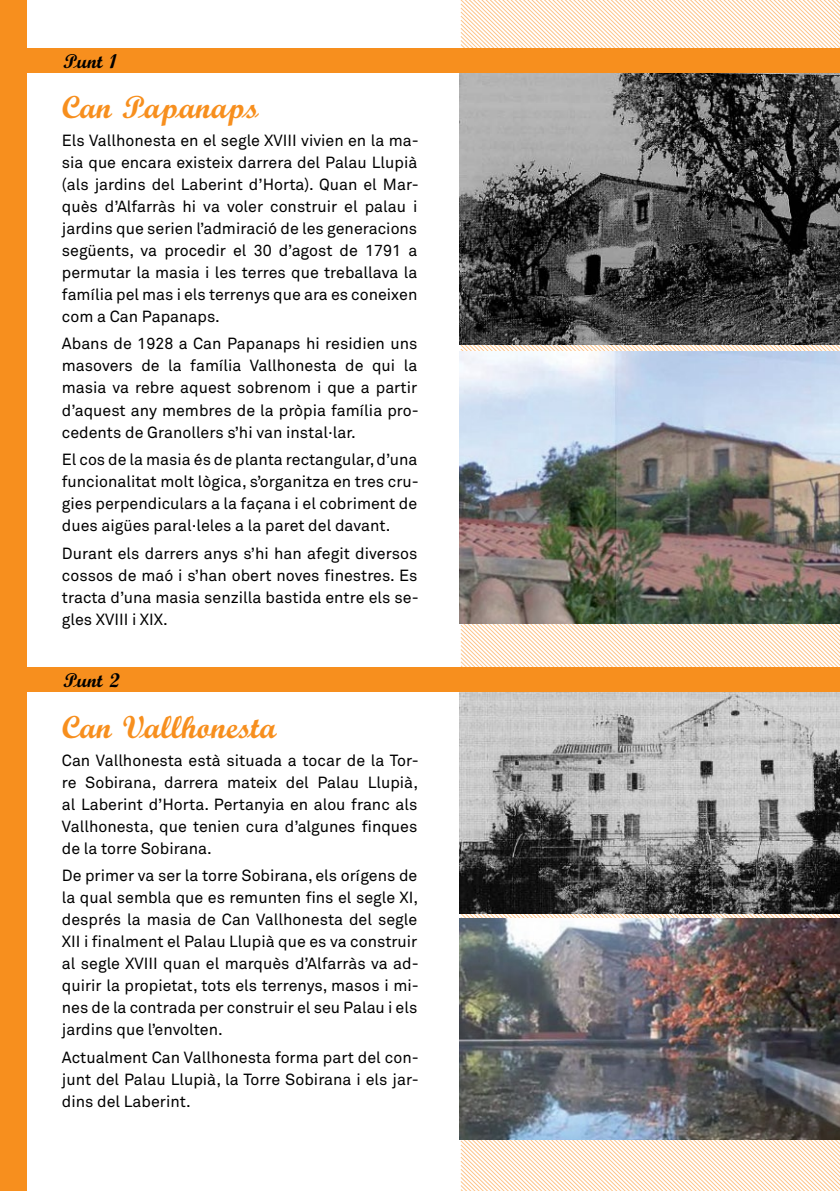
<style>
.page{position:relative;width:840px;height:1191px;background:#fff}
.page>*{position:absolute;margin:0;border:0;box-sizing:border-box;transform-origin:0 0}
.t1{font:700 32px "M Script";color:#f78f1e}
.t2{font:700 20px "M Script";color:#000}
.t3{font:16px/22px "Akkurat";color:#000;text-align:justify}
</style>
<div class="page">
<svg style="left:460px;top:0;width:379px;height:351px"></svg>
<svg style="left:459px;top:624px;width:380px;height:567px"></svg>
<div style="left:0;top:0;width:26px;height:1191px;background:#f78f1e"></div>
<img style="left:459px;top:351px;width:380px;height:273px">
<img style="left:459px;top:72px;width:380px;height:273px">
<img style="left:459px;top:692px;width:380px;height:221px">
<img style="left:459px;top:918px;width:380px;height:221px">
<div style="left:24px;top:48px;width:815px;height:24px;background:#f78f1e"></div>
<div style="left:24px;top:668px;width:815px;height:24px;background:#f78f1e"></div>
<p class="t2" style="left:63px;top:49px;width:55px">Punt 1</p>
<p class="t1" style="left:62px;top:88px;width:198px">Can Papanaps</p>
<p class="t3" style="left:62px;top:129px;width:358px">Els Vallhonesta en el segle XVIII vivien en la ma&shy;sia que encara existeix darrera del Palau Llupià (als jardins del Laberint d’Horta). Quan el Mar&shy;quès d’Alfarràs hi va voler construir el palau i jardins que serien l’admiració de les generacions següents, va procedir el 30 d’agost de 1791 a permutar la masia i les terres que treballava la família pel mas i els terrenys que ara es coneixen com a Can Papanaps.</p>
<p class="t3" style="left:62px;top:332px;width:358px">Abans de 1928 a Can Papanaps hi residien uns masovers de la família Vallhonesta de qui la masia va rebre aquest sobrenom i que a partir d’aquest any membres de la pròpia família pro&shy;cedents de Granollers s’hi van instal·lar.</p>
<p class="t3" style="left:62px;top:448px;width:358px">El cos de la masia és de planta rectangular, d’una funcionalitat molt lògica, s’organitza en tres cru&shy;gies perpendiculars a la façana i el cobriment de dues aigües paral·leles a la paret del davant.</p>
<p class="t3" style="left:62px;top:542px;width:358px">Durant els darrers anys s’hi han afegit diversos cossos de maó i s’han obert noves finestres. Es tracta d’una masia senzilla bastida entre els se&shy;gles XVIII i XIX.</p>
<p class="t2" style="left:63px;top:668px;width:58px">Punt 2</p>
<p class="t1" style="left:62px;top:708px;width:216px">Can Vallhonesta</p>
<p class="t3" style="left:62px;top:748px;width:358px">Can Vallhonesta està situada a tocar de la Tor&shy;re Sobirana, darrera mateix del Palau Llupià, al Laberint d’Horta. Pertanyia en alou franc als Vallhonesta, que tenien cura d’algunes finques de la torre Sobirana.</p>
<p class="t3" style="left:62px;top:864px;width:358px">De primer va ser la torre Sobirana, els orígens de la qual sembla que es remunten fins el segle XI, després la masia de Can Vallhonesta del segle XII i finalment el Palau Llupià que es va construir al segle XVIII quan el marquès d’Alfarràs va ad&shy;quirir la propietat, tots els terrenys, masos i mi&shy;nes de la contrada per construir el seu Palau i els jardins que l’envolten.</p>
<p class="t3" style="left:62px;top:1046px;width:358px">Actualment Can Vallhonesta forma part del con&shy;junt del Palau Llupià, la Torre Sobirana i els jar&shy;dins del Laberint.</p>
</div>
